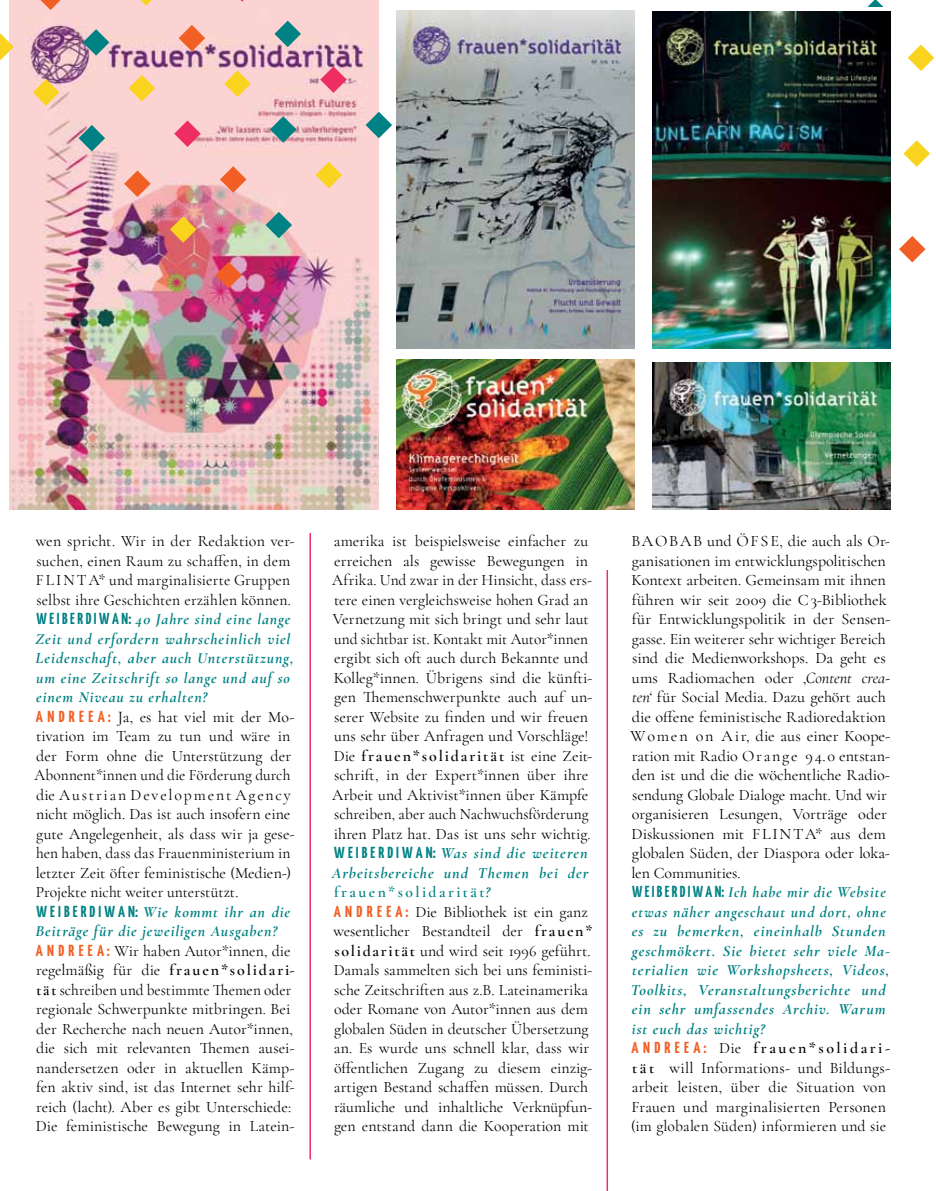
<style>
.page{position:relative;width:936px;height:1191px;background:#fff}
.page>*{position:absolute;margin:0;border:0;box-sizing:border-box;transform-origin:0 0}
.t1{font:15.9px/19.5px "Cormorant Garamond";color:#000}
.t2{font:italic 700 15.9px/19.5px "Cormorant Garamond";letter-spacing:.06em;color:#008183}
.t3{font:700 15.9px "Yanone Kaffeesatz";color:#f15f24}
.s1{font-weight:400;font-style:normal;color:#000}
.s2{font-family:"Yanone Kaffeesatz";font-style:normal}
.s3{font-family:"Yanone Kaffeesatz";font-weight:700;color:#f15f24}
.s4{font-family:"Yanone Kaffeesatz";font-weight:700;color:#008183}
.s5{font-weight:700;font-style:italic;color:#008183}
.s6{font-weight:600}
.s7{font-weight:600;color:#008183}
.s8{font-style:italic}
</style>
<div class="page">
<img style="left:10px;top:0;width:369px;height:510px">
<svg style="left:899px;top:236px;width:26px;height:26px"></svg>
<svg style="left:903px;top:140px;width:26px;height:27px"></svg>
<svg style="left:867px;top:0;width:17px;height:7px"></svg>
<svg style="left:907px;top:45px;width:27px;height:26px"></svg>
<svg style="left:0;top:34px;width:14px;height:26px"></svg>
<svg style="left:33px;top:79px;width:26px;height:27px"></svg>
<svg style="left:79px;top:125px;width:26px;height:26px"></svg>
<svg style="left:124px;top:170px;width:27px;height:27px"></svg>
<svg style="left:170px;top:216px;width:26px;height:27px"></svg>
<svg style="left:40px;top:0;width:21px;height:10px"></svg>
<svg style="left:83px;top:29px;width:26px;height:27px"></svg>
<svg style="left:129px;top:75px;width:26px;height:26px"></svg>
<svg style="left:174px;top:120px;width:27px;height:27px"></svg>
<svg style="left:220px;top:166px;width:26px;height:27px"></svg>
<svg style="left:140px;top:0;width:12px;height:6px"></svg>
<svg style="left:179px;top:25px;width:26px;height:26px"></svg>
<svg style="left:224px;top:70px;width:27px;height:27px"></svg>
<svg style="left:270px;top:116px;width:26px;height:27px"></svg>
<svg style="left:274px;top:21px;width:27px;height:26px"></svg>
<svg style="left:320px;top:66px;width:27px;height:27px"></svg>
<svg style="left:265px;top:212px;width:27px;height:26px"></svg>
<svg style="left:315px;top:162px;width:27px;height:26px"></svg>
<svg style="left:365px;top:112px;width:27px;height:26px"></svg>
<svg style="left:215px;top:262px;width:27px;height:26px"></svg>
<img style="left:396px;top:359px;width:238px;height:151px">
<img style="left:652px;top:362px;width:238px;height:148px">
<img style="left:396px;top:11px;width:238px;height:337px">
<img style="left:652px;top:11px;width:238px;height:337px">
<hr style="left:606px;top:570px;width:2px;height:621px;background:#ee2e63">
<hr style="left:309px;top:533px;width:2px;height:626px;background:#ee2e63">
<p class="t2" style="left:35px;top:531px;width:260px"><span class="s1">wen spricht. Wir in der Redaktion ver&shy;suchen, einen Raum zu schaffen, in dem F L I N T A* und marginalisierte Gruppen selbst ihre Geschichten erzählen können.<br></span><span class="s2">W E I B E RDI W A N:</span> 40 Jahre sind eine lange Zeit und erfordern wahrscheinlich viel Leidenschaft, aber auch Unterstützung, um eine Zeitschrift so lange und auf so einem Niveau zu erhalten?</p>
<p class="t3" style="left:36px;top:705px;width:24px">A N DR</p>
<p class="t1" style="left:34px;top:707px;width:261px;text-indent:45px"><span class="s3">E E A :</span> Ja, es hat viel mit der Mo&shy;tivation im Team zu tun und wäre in der Form ohne die Unterstützung der Abonnent*innen und die Förderung durch die Austrian Development Agency nicht möglich. Das ist auch insofern eine gute Angelegenheit, als dass wir ja gese&shy;hen haben, dass das Frauenministerium in letzter Zeit öfter feministische (Medien-)<br>Projekte nicht weiter unterstützt.<br><span class="s4">W E I B E R D I W A N:</span> <span class="s5">Wie kommt ihr an die Beiträge für die jeweiligen Ausgaben?</span></p>
<p class="t3" style="left:36px;top:939px;width:24px">A N DR</p>
<p class="t1" style="left:36px;top:941px;width:260px;text-indent:43px"><span class="s3">E E A :</span> Wir haben Autor*innen, die regelmäßig für die <span class="s6">f r a u e n * s o l i d a r i&shy;t ä t</span> schreiben und bestimmte Themen oder regionale Schwerpunkte mitbringen. Bei der Recherche nach neuen Autor*innen, die sich mit relevanten Themen ausei&shy;nandersetzen oder in aktuellen Kämp&shy;fen aktiv sind, ist das Internet sehr hilf&shy;reich (lacht). Aber es gibt Unterschiede:<br>Die feministische Bewegung in Latein-</p>
<p class="t1" style="left:332px;top:531px;width:262px">amerika ist beispielsweise einfacher zu erreichen als gewisse Bewegungen in Afrika. Und zwar in der Hinsicht, dass ers&shy;tere einen vergleichsweise hohen Grad an Vernetzung mit sich bringt und sehr laut und sichtbar ist. Kontakt mit Autor*innen ergibt sich oft auch durch Bekannte und Kolleg*innen. Übrigens sind die künfti&shy;gen Themenschwerpunkte auch auf un&shy;serer Website zu finden und wir freuen uns sehr über Anfragen und Vorschläge!<br>Die <span class="s6">f r a u e n * s o l i d a r i t ä t</span> ist eine Zeit&shy;schrift, in der Expert*innen über ihre Arbeit und Aktivist*innen über Kämpfe schreiben, aber auch Nachwuchsförderung ihren Platz hat. Das ist uns sehr wichtig.<br><span class="s4">W E I B E R D I W A N:</span> <span class="s5">Was sind die weiteren Arbeitsbereiche und Themen bei der </span><span class="s7">f r a u e n * s o l i d a r i t ä t</span><span class="s5">?</span></p>
<p class="t3" style="left:334px;top:900px;width:24px">A N DR</p>
<p class="t1" style="left:333px;top:902px;width:260px;text-indent:43px"><span class="s3">E E A :</span> Die Bibliothek ist ein ganz wesentlicher Bestandteil der <span class="s6">f r a u e n * s o l i d a r i t ä t</span> und wird seit 1996 geführt.<br>Damals sammelten sich bei uns feministi&shy;sche Zeitschriften aus z.B. Lateinamerika oder Romane von Autor*innen aus dem globalen Süden in deutscher Übersetzung an. Es wurde uns schnell klar, dass wir öffentlichen Zugang zu diesem einzig&shy;artigen Bestand schaffen müssen. Durch räumliche und inhaltliche Verknüpfun&shy;gen entstand dann die Kooperation mit</p>
<p class="t1" style="left:630px;top:531px;width:261px">B A O B A B und Ö F S E, die auch als Or&shy;ganisationen im entwicklungspolitischen Kontext arbeiten. Gemeinsam mit ihnen führen wir seit 2009 die C3-Bibliothek für Entwicklungspolitik in der Sensen&shy;gasse. Ein weiterer sehr wichtiger Bereich sind die Medienworkshops. Da geht es ums Radiomachen oder ‚<span class="s8">Content crea&shy;ten‘</span> für Social Media. Dazu gehört auch die offene feministische Radioredaktion Women on Air, die aus einer Koope&shy;ration mit Radio Orange 94.0 entstan&shy;den ist und die die wöchentliche Radio&shy;sendung Globale Dialoge macht. Und wir organisieren Lesungen, Vorträge oder Diskussionen mit FLINTA* aus dem globalen Süden, der Diaspora oder loka&shy;len Communities.<br><span class="s4">W E I B E RDI W A N:</span> <span class="s5">Ich habe mir die Website etwas näher angeschaut und dort, ohne es zu bemerken, eineinhalb Stunden geschmökert. Sie bietet sehr viele Ma&shy;terialien wie Workshopsheets, Videos, Toolkits, Veranstaltungsberichte und ein sehr umfassendes Archiv. Warum ist euch das wichtig?</span></p>
<p class="t3" style="left:631px;top:1036px;width:24px">A N DR</p>
<p class="t1" style="left:631px;top:1038px;width:261px;text-indent:44px"><span class="s3">EEA:</span> Die <span class="s6">f r a u e n * s o l i d a r i - t ä t</span> will Informations- und Bildungs&shy;arbeit leisten, über die Situation von Frauen und marginalisierten Personen (im globalen Süden) informieren und sie</p>
</div>
